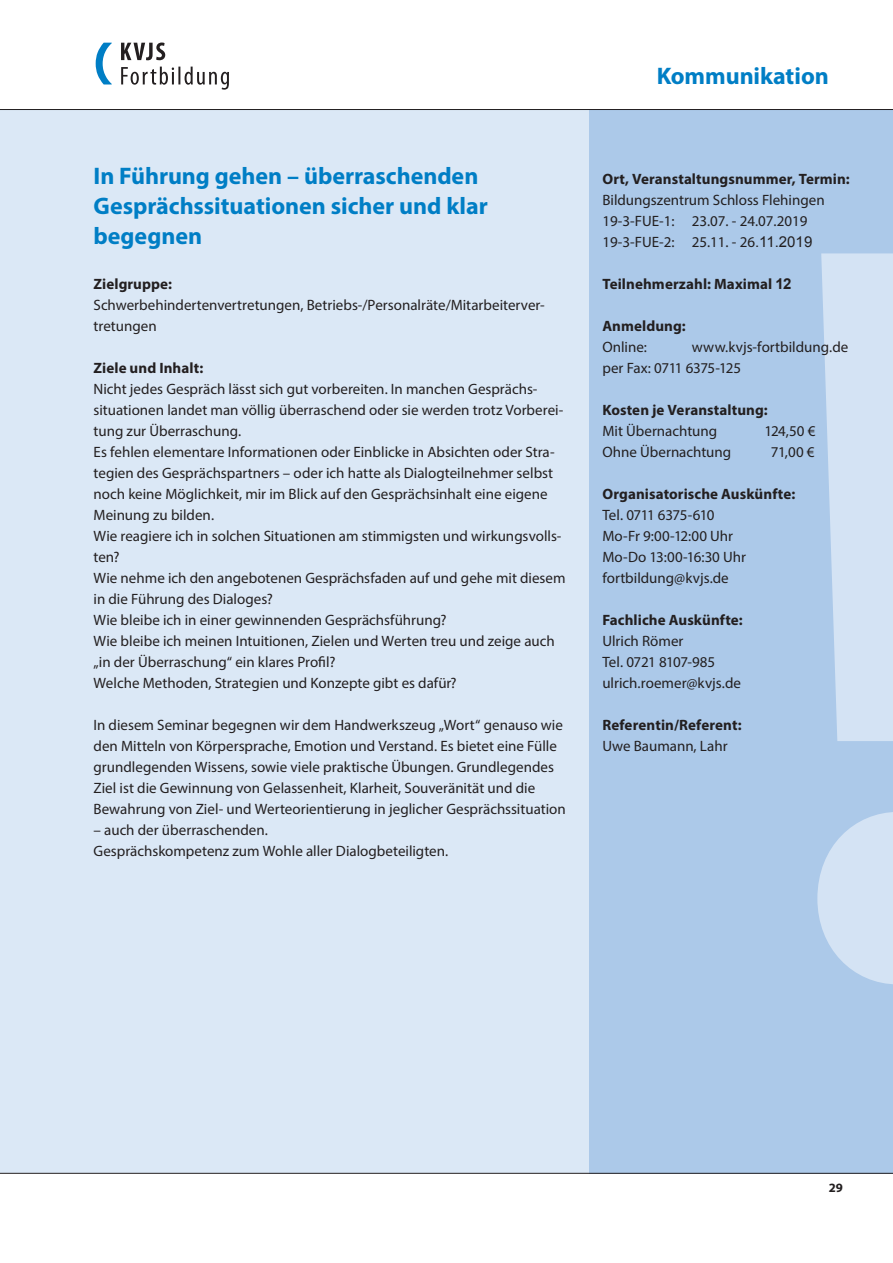
<style>
.page{position:relative;width:893px;height:1263px;background:#fff}
.page>*{position:absolute;margin:0;border:0;box-sizing:border-box;transform-origin:0 0}
.SemTitel{font:700 24px/30px "Myriad Pro";letter-spacing:-.005em;color:#007ec5}
.SemStandard{font:15px/21px "Myriad Pro";color:#231f20}
.SemÜberschrift{font:700 15px "Myriad Pro";letter-spacing:.005em;color:#231f20}
.SemÜberschriftOrt{font:700 15px "Myriad Pro";letter-spacing:.005em;color:#231f20}
.SemStandard-2{font:15px "Myriad Pro";letter-spacing:-.03em;color:#231f20}
.t1{font:700 12.75px "Myriad Pro";color:#231f20}
.s1{font-family:"Arial"}
</style>
<div class="page">
<div style="left:0;top:109px;width:893px;height:1064px;background:#dbe8f6"></div>
<div style="left:589px;top:109px;width:304px;height:1065px;background:#acc9e9"></div>
<svg style="left:817px;top:253px;width:76px;height:731px;fill:#d4e3f4"></svg>
<hr style="left:0;top:1173px;width:893px;height:1px;background:#231f20">
<hr style="left:0;top:109px;width:893px;height:1px;background:#231f20">
<svg style="left:121px;top:43px;width:44px;height:17px"></svg>
<svg style="left:121px;top:67px;width:108px;height:23px"></svg>
<svg style="left:96px;top:43px;width:16px;height:41px"></svg>
<h1 class="SemTitel" style="left:94px;top:160px;width:396px">In Führung gehen – überraschenden<br>Gesprächssituationen sicher und klar begegnen</h1>
<h2 class="SemÜberschrift" style="left:94px;top:274px;width:80px">Zielgruppe:</h2>
<p class="SemStandard" style="left:94px;top:294px;width:453px">Schwerbehindertenvertretungen, Betriebs-/Personalräte/Mitarbeiterver&shy;tretungen</p>
<h2 class="SemÜberschrift" style="left:94px;top:358px;width:111px">Ziele und Inhalt:</h2>
<p class="SemStandard" style="left:94px;top:378px;width:445px">Nicht jedes Gespräch lässt sich gut vorbereiten. In manchen Gesprächs-</p>
<p class="SemStandard" style="left:94px;top:399px;width:471px">situationen landet man völlig überraschend oder sie werden trotz Vorberei&shy;tung zur Überraschung.</p>
<p class="SemStandard" style="left:94px;top:441px;width:463px">Es fehlen elementare Informationen oder Einblicke in Absichten oder Stra&shy;tegien des Gesprächspartners – oder ich hatte als Dialogteilnehmer selbst noch keine Möglichkeit, mir im Blick auf den Gesprächsinhalt eine eigene Meinung zu bilden.</p>
<p class="SemStandard" style="left:94px;top:525px;width:469px">Wie reagiere ich in solchen Situationen am stimmigsten und wirkungsvolls&shy;ten?</p>
<p class="SemStandard" style="left:94px;top:567px;width:474px">Wie nehme ich den angebotenen Gesprächsfaden auf und gehe mit diesem in die Führung des Dialoges?</p>
<p class="SemStandard" style="left:94px;top:609px;width:355px">Wie bleibe ich in einer gewinnenden Gesprächsführung?</p>
<p class="SemStandard" style="left:94px;top:630px;width:463px">Wie bleibe ich meinen Intuitionen, Zielen und Werten treu und zeige auch „in der Überraschung“ ein klares Profil?</p>
<p class="SemStandard" style="left:94px;top:672px;width:365px">Welche Methoden, Strategien und Konzepte gibt es dafür?</p>
<p class="SemStandard" style="left:94px;top:714px;width:474px">In diesem Seminar begegnen wir dem Handwerkszeug „Wort“ genauso wie den Mitteln von Körpersprache, Emotion und Verstand. Es bietet eine Fülle grundlegenden Wissens, sowie viele praktische Übungen. Grundlegendes Ziel ist die Gewinnung von Gelassenheit, Klarheit, Souveränität und die Bewahrung von Ziel- und Werteorientierung in jeglicher Gesprächssituation</p>
<p class="SemStandard" style="left:94px;top:819px;width:176px">– auch der überraschenden.</p>
<p class="SemStandard" style="left:94px;top:840px;width:356px">Gesprächskompetenz zum Wohle aller Dialogbeteiligten.</p>
<h1 class="SemTitel" style="left:657px;top:60px;width:174px">Kommunikation</h1>
<p class="SemÜberschriftOrt" style="left:602px;top:169px;width:249px">Ort, Veranstaltungsnummer, Termin:</p>
<p class="SemStandard" style="left:602px;top:189px;width:224px">Bildungszentrum Schloss Flehingen<br>19-3-FUE-1: 23.07. - 24.07.2019<br>19-3-FUE-2: 25.11. - 26<span class="s1">.11.2019</span></p>
<h2 class="SemÜberschrift" style="left:602px;top:274px;width:191px">Teilnehmerzahl: Maximal <span class="s1">12</span></h2>
<h2 class="SemÜberschrift" style="left:602px;top:316px;width:85px">Anmeldung:</h2>
<p class="SemStandard" style="left:602px;top:336px;width:46px">Online:</p>
<p class="SemStandard" style="left:692px;top:336px;width:158px">www.kvjs-fortbildung.de</p>
<p class="SemStandard-2" style="left:602px;top:359px;width:140px">per Fax: 0711 6375-125</p>
<h2 class="SemÜberschrift" style="left:602px;top:400px;width:167px">Kosten je Veranstaltung:</h2>
<p class="SemStandard" style="left:602px;top:420px;width:116px">Mit Übernachtung</p>
<p class="SemStandard" style="left:764px;top:420px;width:52px">124,50 €</p>
<p class="SemStandard" style="left:602px;top:441px;width:130px">Ohne Übernachtung</p>
<p class="SemStandard" style="left:771px;top:441px;width:45px">71,00 €</p>
<h2 class="SemÜberschrift" style="left:602px;top:484px;width:194px">Organisatorische Auskünfte:</h2>
<p class="SemStandard" style="left:602px;top:504px;width:145px">Tel. 0711 6375-610<br>Mo-Fr 9:00-12:00 Uhr<br>Mo-Do 13:00-16:30 Uhr</p>
<p class="SemStandard" style="left:602px;top:567px;width:128px">fortbildung@kvjs.de</p>
<h2 class="SemÜberschrift" style="left:602px;top:610px;width:142px">Fachliche Auskünfte:</h2>
<p class="SemStandard" style="left:602px;top:630px;width:140px">Ulrich Römer<br>Tel. 0721 8107-985 ulrich.roemer@kvjs.de</p>
<h2 class="SemÜberschrift" style="left:602px;top:715px;width:141px">Referentin/Referent:</h2>
<p class="SemStandard" style="left:602px;top:735px;width:127px">Uwe Baumann, Lahr</p>
<p class="t1" style="left:829px;top:1179px;width:16px">29</p>
</div>
